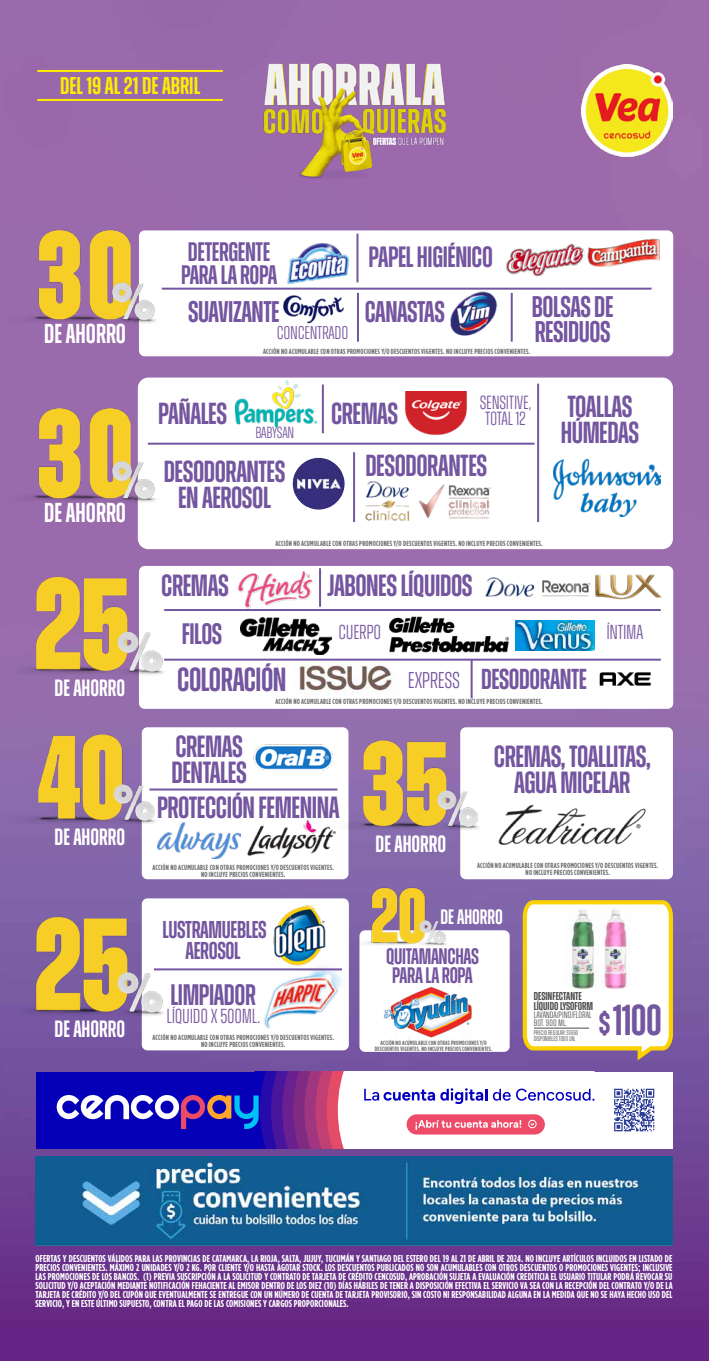
<style>
.page{position:relative;width:709px;height:1361px;background:#fff}
.page>*{position:absolute;margin:0;border:0;box-sizing:border-box;transform-origin:0 0}
.t1{font:600 43.2px "Zuume";color:#74559f}
.t2{font:600 33.4px "Zuume";letter-spacing:-.015em;color:#74559f}
.t3{font:600 30.6px/25.8px "Zuume";letter-spacing:-.015em;color:#74559f}
.t4{font:600 30.4px/25.6px "Zuume";letter-spacing:-.015em;color:#74559f;text-align:center}
.t5{font:600 29.9px/25.2px "Zuume";letter-spacing:-.015em;color:#74559f}
.t6{font:600 29.6px "Zuume";letter-spacing:-.015em;color:#74559f}
.t7{font:600 29.3px "Zuume";letter-spacing:-.015em;color:#74559f}
.t8{font:600 28.8px "Zuume";letter-spacing:-.015em;color:#74559f}
.t9{font:600 27.3px "Zuume";color:#fff}
.t10{font:600 26.8px/22.6px "Zuume";letter-spacing:-.015em;color:#74559f}
.t11{font:600 24.3px/20.5px "Zuume";letter-spacing:-.015em;color:#74559f;text-align:center}
.t12{font:600 24.2px "Zuume";color:#ffed00}
.t13{font:600 23.5px "Zuume";color:#fff}
.t14{font:600 22.4px/18.9px "Zuume";letter-spacing:-.015em;color:#74559f}
.t15{font:600 20.8px "Zuume";color:#fff}
.t16{font:300 20.2px "Zuume";letter-spacing:-.015em;color:#74559f}
.t17{font:300 19px/16px "Zuume";letter-spacing:-.015em;color:#74559f}
.t18{font:300 18.4px "Zuume";letter-spacing:-.015em;color:#74559f}
.t19{font:300 16px "Zuume";letter-spacing:-.015em;color:#74559f}
.t20{font:600 11.4px/9.7px "Zuume";color:#4a4a49}
.t21{font:700 10px/9px "Gotham Condensed";letter-spacing:.01em;color:#fff;text-align:justify}
.t22{font:300 9.3px/8.4px "Zuume";color:#4a4a49}
.t23{font:700 7.4px/7.4px "Gotham Condensed";letter-spacing:.03em;color:#706f6f;text-align:center}
.t24{font:300 6.9px/6.1px "Zuume";letter-spacing:-.015em;color:#4a4a49}
.t25{font:700 6.2px/5.8px "Gotham Condensed";letter-spacing:.035em;color:#706f6f;text-align:center}
.s1{font-weight:300;font-size:22.8px}
.s2{font-size:33.8px}
</style>
<div class="page">
<img style="left:0;top:0;width:709px;height:1361px">
<img style="left:259px;top:62px;width:190px;height:118px">
<img style="left:581px;top:65px;width:91px;height:91px">
<div style="left:36px;top:1071px;width:636px;height:77px;background:#fff"></div>
<div style="left:36px;top:1071px;width:328px;height:77px;background:#0500b7"></div>
<svg style="left:57px;top:1071px;width:539px;height:77px"></svg>
<svg style="left:614px;top:1088px;width:40px;height:43px"></svg>
<div style="left:139px;top:230px;width:534px;height:126px;background:#fff;border-radius:6px"></div>
<div style="left:139px;top:566px;width:534px;height:143px;background:#fff;border-radius:6px"></div>
<div style="left:142px;top:727px;width:206px;height:152px;background:#fff;border-radius:6px"></div>
<div style="left:142px;top:898px;width:207px;height:152px;background:#fff;border-radius:6px"></div>
<div style="left:460px;top:727px;width:213px;height:152px;background:#fff;border-radius:6px"></div>
<hr style="left:37px;top:99px;width:186px;height:2px;background:#ffed00">
<hr style="left:37px;top:70px;width:186px;height:2px;background:#ffed00">
<div style="left:138px;top:377px;width:535px;height:172px;background:#fff;border-radius:10px"></div>
<img style="left:0;top:213px;width:165px;height:113px">
<img style="left:0;top:392px;width:165px;height:112px">
<img style="left:36px;top:1156px;width:636px;height:89px">
<img style="left:17px;top:562px;width:158px;height:122px">
<img style="left:17px;top:903px;width:158px;height:121px">
<img style="left:278px;top:233px;width:79px;height:55px">
<img style="left:505px;top:243px;width:80px;height:34px">
<img style="left:587px;top:238px;width:72px;height:28px">
<img style="left:283px;top:295px;width:61px;height:29px">
<img style="left:450px;top:291px;width:48px;height:45px">
<img style="left:236px;top:380px;width:80px;height:46px">
<img style="left:405px;top:391px;width:62px;height:44px">
<img style="left:293px;top:458px;width:52px;height:51px">
<img style="left:365px;top:481px;width:45px;height:40px">
<img style="left:485px;top:577px;width:50px;height:20px">
<img style="left:418px;top:484px;width:73px;height:35px">
<img style="left:542px;top:580px;width:49px;height:16px">
<img style="left:553px;top:459px;width:107px;height:57px">
<img style="left:238px;top:571px;width:75px;height:38px">
<img style="left:595px;top:574px;width:67px;height:26px">
<img style="left:241px;top:617px;width:91px;height:38px">
<img style="left:389px;top:616px;width:119px;height:37px">
<img style="left:515px;top:620px;width:79px;height:30px">
<img style="left:294px;top:660px;width:105px;height:35px">
<img style="left:6px;top:721px;width:172px;height:111px">
<img style="left:254px;top:744px;width:73px;height:27px">
<img style="left:157px;top:820px;width:83px;height:38px">
<img style="left:247px;top:819px;width:85px;height:40px">
<img style="left:327px;top:728px;width:152px;height:109px">
<img style="left:498px;top:804px;width:148px;height:41px">
<div style="left:359px;top:930px;width:150px;height:122px;background:#fff;border-radius:6px"></div>
<svg style="left:520px;top:898px;width:155px;height:166px"></svg>
<hr style="left:534px;top:1028px;width:55px;height:1px;background:#4a4a49">
<img style="left:273px;top:905px;width:53px;height:43px">
<img style="left:260px;top:948px;width:92px;height:101px">
<img style="left:354px;top:881px;width:102px;height:68px">
<img style="left:383px;top:986px;width:89px;height:54px">
<img style="left:565px;top:907px;width:66px;height:82px">
<hr style="left:162px;top:288px;width:489px;height:2px;background:#74559f">
<hr style="left:356px;top:234px;width:2px;height:48px;background:#74559f">
<hr style="left:357px;top:293px;width:2px;height:49px;background:#74559f">
<hr style="left:322px;top:384px;width:2px;height:49px;background:#74559f">
<hr style="left:353px;top:452px;width:2px;height:70px;background:#74559f">
<hr style="left:537px;top:384px;width:2px;height:138px;background:#74559f">
<hr style="left:510px;top:293px;width:2px;height:49px;background:#74559f">
<hr style="left:148px;top:443px;width:386px;height:2px;background:#74559f">
<hr style="left:164px;top:609px;width:496px;height:2px;background:#74559f">
<hr style="left:164px;top:658px;width:496px;height:2px;background:#74559f">
<hr style="left:319px;top:568px;width:2px;height:39px;background:#74559f">
<hr style="left:470px;top:659px;width:2px;height:39px;background:#74559f">
<hr style="left:149px;top:788px;width:188px;height:2px;background:#74559f">
<hr style="left:154px;top:968px;width:188px;height:2px;background:#74559f">
<img style="left:599px;top:672px;width:52px;height:14px">
<h3 class="t12" style="left:60px;top:73px;width:142px">DEL 19 AL 21 DE ABRIL</h3>
<h3 class="t9" style="left:44px;top:319px;width:83px">DE AHORRO</h3>
<h3 class="t9" style="left:44px;top:498px;width:83px">DE AHORRO</h3>
<h3 class="t13" style="left:55px;top:676px;width:72px">DE AHORRO</h3>
<h3 class="t10" style="left:181px;top:241px;width:98px">DETERGENTE<br>PARA LA ROPA</h3>
<h3 class="t5" style="left:188px;top:300px;width:93px">SUAVIZANTE</h3>
<h3 class="t5" style="left:365px;top:300px;width:81px">CANASTAS</h3>
<h3 class="t5" style="left:532px;top:294px;width:83px">BOLSAS DE<br>RESIDUOS</h3>
<h3 class="t7" style="left:368px;top:242px;width:126px">PAPEL HIGIÉNICO</h3>
<h3 class="t18" style="left:277px;top:324px;width:73px">CONCENTRADO</h3>
<p class="t23" style="left:263px;top:347px;width:269px">ACCIÓN NO ACUMULABLE CON OTRAS PROMOCIONES Y/O DESCUENTOS VIGENTES. NO INCLUYE PRECIOS CONVENIENTES.</p>
<h3 class="t17" style="left:480px;top:394px;width:53px">SENSITIVE,<br>TOTAL 12</h3>
<h3 class="t4" style="left:158px;top:401px;width:70px">PAÑALES</h3>
<h3 class="t4" style="left:331px;top:401px;width:69px">CREMAS</h3>
<h3 class="t4" style="left:164px;top:459px;width:123px">DESODORANTES<br>EN AEROSOL</h3>
<h3 class="t4" style="left:365px;top:453px;width:123px">DESODORANTES</h3>
<h3 class="t19" style="left:255px;top:424px;width:40px">BABYSAN</h3>
<h3 class="t3" style="left:161px;top:572px;width:69px">CREMAS</h3>
<p class="t23" style="left:275px;top:539px;width:269px">ACCIÓN NO ACUMULABLE CON OTRAS PROMOCIONES Y/O DESCUENTOS VIGENTES. NO INCLUYE PRECIOS CONVENIENTES.</p>
<h3 class="t3" style="left:327px;top:572px;width:146px">JABONES LÍQUIDOS</h3>
<h3 class="t4" style="left:561px;top:394px;width:80px;text-align:left">TOALLAS<br>HÚMEDAS</h3>
<h3 class="t6" style="left:182px;top:618px;width:42px">FILOS</h3>
<h3 class="t16" style="left:338px;top:621px;width:44px">CUERPO</h3>
<h3 class="t16" style="left:606px;top:621px;width:38px">ÍNTIMA</h3>
<h2 class="t2" style="left:177px;top:662px;width:111px">COLORACIÓN</h2>
<h3 class="t8" style="left:408px;top:664px;width:180px"><span class="s1">EXPRESS</span> DESODORANTE</h3>
<p class="t23" style="left:275px;top:698px;width:269px">ACCIÓN NO ACUMULABLE CON OTRAS PROMOCIONES Y/O DESCUENTOS VIGENTES. NO INCLUYE PRECIOS CONVENIENTES.</p>
<h3 class="t3" style="left:171px;top:734px;width:77px">CREMAS<br>DENTALES</h3>
<h3 class="t3" style="left:494px;top:744px;width:158px;text-align:center">CREMAS, TOALLITAS,<br>AGUA MICELAR</h3>
<h3 class="t3" style="left:157px;top:795px;width:184px">PROTECCIÓN FEMENINA</h3>
<h3 class="t13" style="left:55px;top:824px;width:72px">DE AHORRO</h3>
<h3 class="t13" style="left:375px;top:832px;width:72px">DE AHORRO</h3>
<p class="t23" style="left:152px;top:863px;width:183px">ACCIÓN NO ACUMULABLE CON OTRAS PROMOCIONES Y/O DESCUENTOS VIGENTES.<br>NO INCLUYE PRECIOS CONVENIENTES.</p>
<p class="t23" style="left:477px;top:861px;width:183px">ACCIÓN NO ACUMULABLE CON OTRAS PROMOCIONES Y/O DESCUENTOS VIGENTES.<br>NO INCLUYE PRECIOS CONVENIENTES.</p>
<h3 class="t13" style="left:55px;top:1016px;width:72px">DE AHORRO</h3>
<h3 class="t11" style="left:162px;top:919px;width:106px">LUSTRAMUEBLES<br>AEROSOL</h3>
<h3 class="t6" style="left:171px;top:979px;width:87px">LIMPIADOR</h3>
<h3 class="t16" style="left:166px;top:1006px;width:95px">LÍQUIDO X 500ML.</h3>
<p class="t23" style="left:152px;top:1033px;width:183px">ACCIÓN NO ACUMULABLE CON OTRAS PROMOCIONES Y/O DESCUENTOS VIGENTES.<br>NO INCLUYE PRECIOS CONVENIENTES.</p>
<h3 class="t15" style="left:440px;top:906px;width:64px">DE AHORRO</h3>
<h3 class="t14" style="left:386px;top:947px;width:94px">QUITAMANCHAS<br>PARA LA ROPA</h3>
<p class="t25" style="left:375px;top:1039px;width:119px">ACCIÓN NO ACUMULABLE CON OTRAS PROMOCIONES Y/O<br>DESCUENTOS VIGENTES. NO INCLUYE PRECIOS CONVENIENTES.</p>
<p class="t20" style="left:533px;top:991px;width:61px">DESINFECTANTE<br>LÍQUIDO LYSOFORM</p>
<p class="t22" style="left:533px;top:1011px;width:59px">LAVANDA/PINO/FLORAL<br>BOT. 900 ML.</p>
<p class="t24" style="left:533px;top:1029px;width:46px">PRECIO REGULAR: $1650<br>DISPONIBLES 1000 UN.</p>
<h1 class="t1" style="left:598px;top:998px;width:65px"><span class="s2">$</span>1100</h1>
<p class="t21" style="left:36px;top:1254px;width:638px">OFERTAS Y DESCUENTOS VÁLIDOS PARA LAS PROVINCIAS DE CATAMARCA, LA RIOJA, SALTA, JUJUY, TUCUMÁN Y SANTIAGO DEL ESTERO DEL 19 AL 21 DE ABRIL DE 2024. NO INCLUYE ARTÍCULOS INCLUIDOS EN LISTADO DE PRECIOS CONVENIENTES. MÁXIMO 2 UNIDADES Y/O 2 KG. POR CLIENTE Y/O HASTA AGOTAR STOCK. LOS DESCUENTOS PUBLICADOS NO SON ACUMULABLES CON OTROS DESCUENTOS O PROMOCIONES VIGENTES; INCLUSIVE LAS PROMOCIONES DE LOS BANCOS. (1) PREVIA SUSCRIPCIÓN A LA SOLICITUD Y CONTRATO DE TARJETA DE CRÉDITO CENCOSUD, APROBACIÓN SUJETA A EVALUACIÓN CREDITICIA EL USUARIO TITULAR PODRÁ REVOCAR SU SOLICITUD Y/O ACEPTACIÓN MEDIANTE NOTIFICACIÓN FEHACIENTE AL EMISOR DENTRO DE LOS DIEZ (10) DÍAS HÁBILES DE TENER A DISPOSICIÓN EFECTIVA EL SERVICIO VA SEA CON LA RECEPCIÓN DEL CONTRATO Y/O DE LA TARJETA DE CRÉDITO Y/O DEL CUPÓN QUE EVENTUALMENTE SE ENTREGUE CON UN NÚMERO DE CUENTA DE TARJETA PROVISORIO, SIN COSTO NI RESPONSABILIDAD ALGUNA EN LA MEDIDA QUE NO SE HAYA HECHO USO DEL SERVICIO, Y EN ESTE ÚLTIMO SUPUESTO, CONTRA EL PAGO DE LAS COMISIONES Y CARGOS PROPORCIONALES.</p>
</div>
